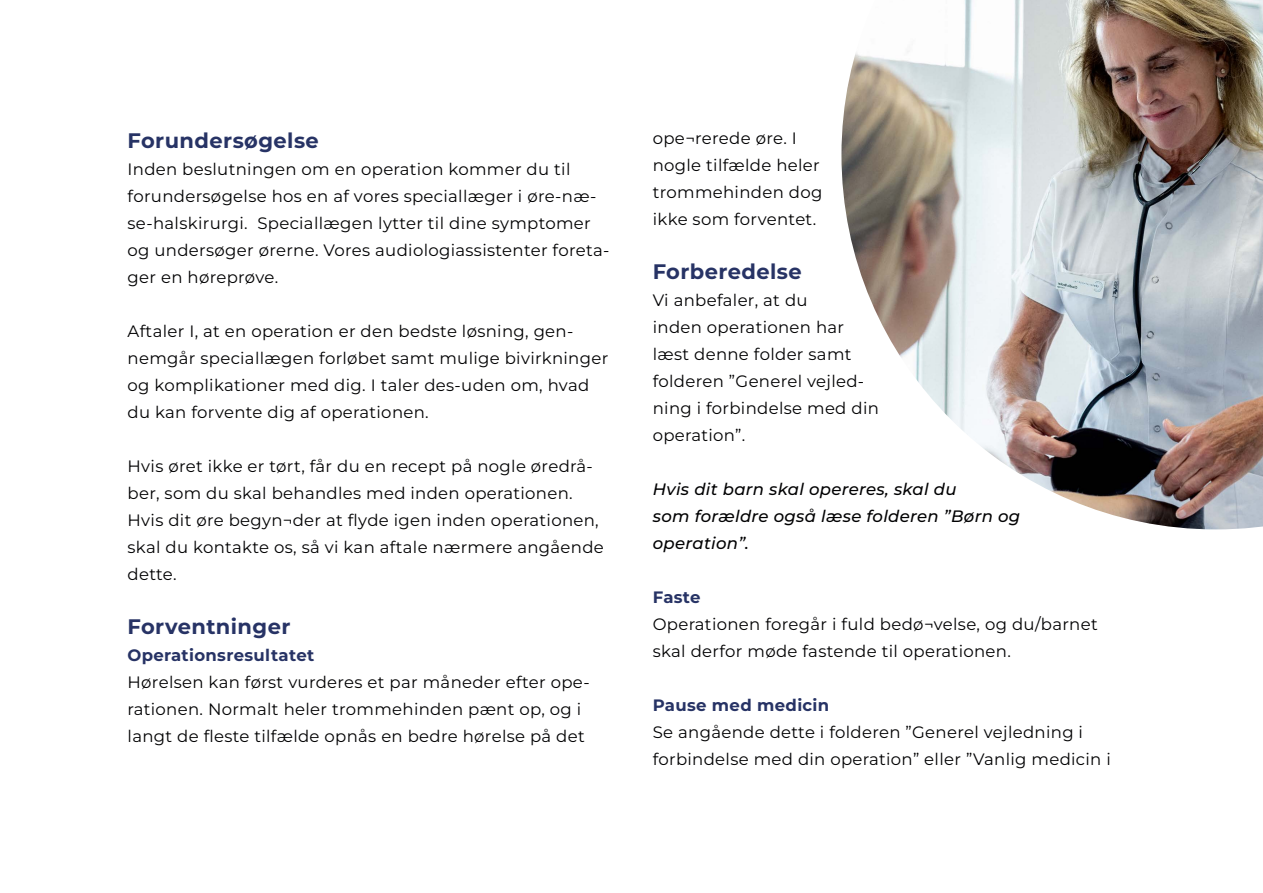
<style>
.page{position:relative;width:1263px;height:893px;background:#fff}
.page>*{position:absolute;margin:0;border:0;box-sizing:border-box;transform-origin:0 0}
.t1{font:700 21px "Montserrat";letter-spacing:.02em;color:#273365}
.t2{font:16.5px/27px "Montserrat";letter-spacing:.02em;color:#020203}
.t3{font:italic 500 16.5px/27px "Montserrat";letter-spacing:.02em;color:#020203}
.t4{font:700 16.5px "Montserrat";letter-spacing:.02em;color:#273365}
</style>
<div class="page">
<img style="left:841px;top:0;width:422px;height:530px">
<p class="t1" style="left:128px;top:125px;width:193px">Forundersøgelse</p>
<p class="t2" style="left:128px;top:155px;width:483px">Inden beslutningen om en operation kommer du til forundersøgelse hos en af vores speciallæger i øre-næ&shy;se-halskirurgi. Speciallægen lytter til dine symptomer og undersøger ørerne. Vores audiologiassistenter foreta&shy;ger en høreprøve.</p>
<p class="t2" style="left:128px;top:317px;width:482px">Aftaler I, at en operation er den bedste løsning, gen&shy;nemgår speciallægen forløbet samt mulige bivirkninger og komplikationer med dig. I taler des-uden om, hvad du kan forvente dig af operationen.</p>
<p class="t2" style="left:128px;top:452px;width:478px">Hvis øret ikke er tørt, får du en recept på nogle øredrå&shy;ber, som du skal behandles med inden operationen.<br>Hvis dit øre begyn¬der at flyde igen inden operationen, skal du kontakte os, så vi kan aftale nærmere angående dette.</p>
<p class="t1" style="left:128px;top:611px;width:164px">Forventninger</p>
<p class="t4" style="left:128px;top:643px;width:188px">Operationsresultatet</p>
<p class="t2" style="left:128px;top:668px;width:464px">Hørelsen kan først vurderes et par måneder efter ope&shy;rationen. Normalt heler trommehinden pænt op, og i langt de fleste tilfælde opnås en bedre hørelse på det</p>
<p class="t2" style="left:653px;top:124px;width:171px">ope¬rerede øre. I nogle tilfælde heler trommehinden dog ikke som forventet.</p>
<p class="t1" style="left:653px;top:256px;width:150px">Forberedelse</p>
<p class="t2" style="left:653px;top:286px;width:228px">Vi anbefaler, at du<br>inden operationen har læst denne folder samt folderen ”Generel vejled&shy;ning i forbindelse med din operation”.</p>
<p class="t3" style="left:653px;top:474px;width:369px">Hvis dit barn skal opereres, skal du<br>som forældre også læse folderen ”Børn og operation”.</p>
<p class="t4" style="left:653px;top:585px;width:49px">Faste</p>
<p class="t2" style="left:653px;top:610px;width:446px">Operationen foregår i fuld bedø¬velse, og du/barnet skal derfor møde fastende til operationen.</p>
<p class="t4" style="left:653px;top:693px;width:178px">Pause med medicin</p>
<p class="t2" style="left:653px;top:718px;width:460px">Se angående dette i folderen ”Generel vejledning i forbindelse med din operation” eller ”Vanlig medicin i</p>
</div>
